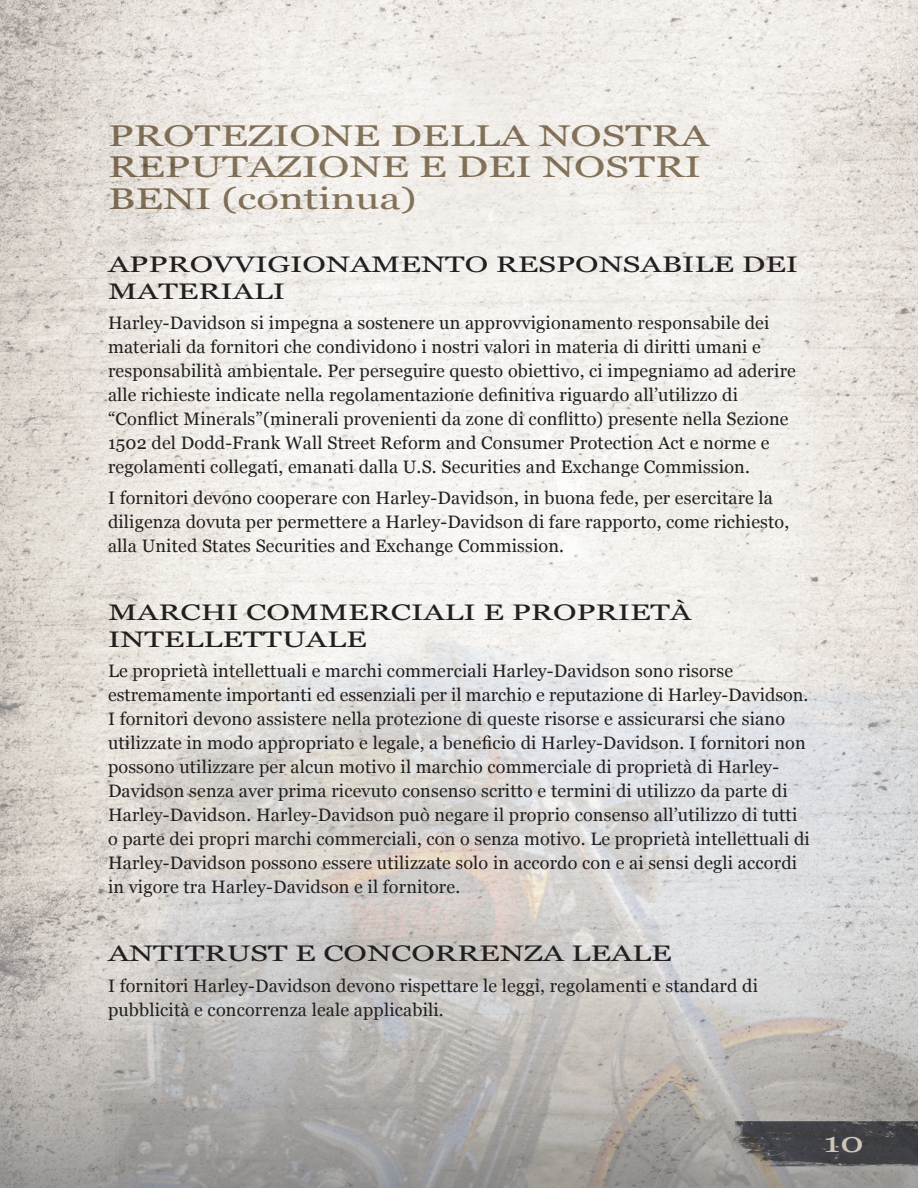
<style>
.page{position:relative;width:918px;height:1188px;background:#fff}
.page>*{position:absolute;margin:0;border:0;box-sizing:border-box;transform-origin:0 0}
.t1{font:30px/31.5px "Georgia";color:#8a7a60;scale:1.4 1}
.t2{font:27.75px "Georgia";color:#cfc6b7;scale:1.4 1}
.t3{font:22.5px/27px "Georgia";color:#231f20;scale:1.4 1}
.t4{font:18px/24px "Georgia";letter-spacing:.01em;color:#231f20}
</style>
<div class="page">
<img style="left:0;top:0;width:918px;height:1188px">
<img style="left:79px;top:594px;width:839px;height:594px">
<img style="left:702px;top:1092px;width:216px;height:96px">
<h1 class="t1" style="left:108px;top:118px;width:431px">PROTEZIONE DELLA NOSTRA<br>REPUTAZIONE E DEI NOSTRI<br>BENI (continua)</h1>
<p class="t3" style="left:108px;top:249px;width:495px">APPROVVIGIONAMENTO RESPONSABILE DEI<br>MATERIALI</p>
<p class="t4" style="left:108px;top:310px;width:689px">Harley-Davidson si impegna a sostenere un approvvigionamento responsabile dei materiali da fornitori che condividono i nostri valori in materia di diritti umani e responsabilità ambientale. Per perseguire questo obiettivo, ci impegniamo ad aderire alle richieste indicate nella regolamentazione definitiva riguardo all’utilizzo di “Conflict Minerals”(minerali provenienti da zone di conflitto) presente nella Sezione 1502 del Dodd-Frank Wall Street Reform and Consumer Protection Act e norme e regolamenti collegati, emanati dalla U.S. Securities and Exchange Commission.</p>
<p class="t4" style="left:108px;top:485px;width:683px">I fornitori devono cooperare con Harley-Davidson, in buona fede, per esercitare la diligenza dovuta per permettere a Harley-Davidson di fare rapporto, come richiesto, alla United States Securities and Exchange Commission.</p>
<p class="t3" style="left:108px;top:597px;width:418px">MARCHI COMMERCIALI E PROPRIETÀ<br>INTELLETTUALE</p>
<p class="t4" style="left:108px;top:658px;width:703px">Le proprietà intellettuali e marchi commerciali Harley-Davidson sono risorse estremamente importanti ed essenziali per il marchio e reputazione di Harley-Davidson.<br>I fornitori devono assistere nella protezione di queste risorse e assicurarsi che siano utilizzate in modo appropriato e legale, a beneficio di Harley-Davidson. I fornitori non possono utilizzare per alcun motivo il marchio commerciale di proprietà di Harley-Davidson senza aver prima ricevuto consenso scritto e termini di utilizzo da parte di Harley-Davidson. Harley-Davidson può negare il proprio consenso all’utilizzo di tutti o parte dei propri marchi commerciali, con o senza motivo. Le proprietà intellettuali di Harley-Davidson possono essere utilizzate solo in accordo con e ai sensi degli accordi in vigore tra Harley-Davidson e il fornitore.</p>
<p class="t3" style="left:108px;top:939px;width:404px">ANTITRUST E CONCORRENZA LEALE</p>
<p class="t4" style="left:108px;top:973px;width:652px">I fornitori Harley-Davidson devono rispettare le leggi, regolamenti e standard di pubblicità e concorrenza leale applicabili.</p>
<p class="t2" style="left:824px;top:1122px;width:30px">10</p>
</div>
